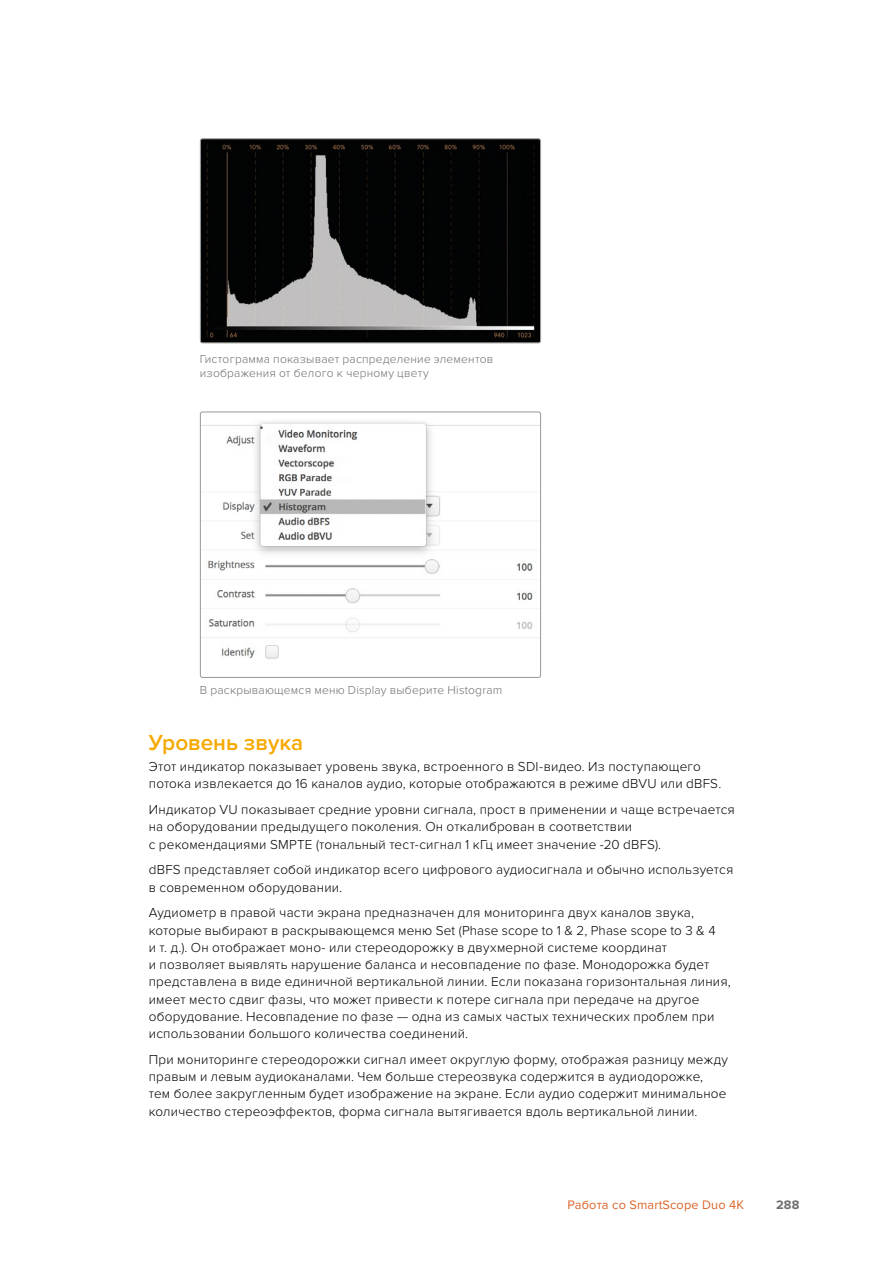
<style>
.page{position:relative;width:893px;height:1263px;background:#fff}
.page>*{position:absolute;margin:0;border:0;box-sizing:border-box;transform-origin:0 0}
.t1{font:600 22.5px "Proxima Nova";color:#f6a900}
.t2{font:300 13.5px/17.2px "Proxima Nova";letter-spacing:.015em;color:#000}
.t3{font:12.75px "Proxima Nova";letter-spacing:.01em;color:#dc6529}
.t4{font:700 12.75px "Proxima Nova";color:#706f6f}
.t5{font:300 12px/14.4px "Proxima Nova";letter-spacing:.02em;color:#706f6f}
</style>
<div class="page">
<img style="left:200px;top:140px;width:341px;height:203px">
<div style="left:200px;top:138px;width:341px;height:205px;border:1px solid #9d9d9c;border-radius:2px"></div>
<img style="left:202px;top:421px;width:337px;height:238px">
<div style="left:200px;top:411px;width:341px;height:267px;border:1px solid #9d9d9c;border-radius:2px"></div>
<p class="t5" style="left:200px;top:352px;width:295px">Гистограмма показывает распределение элементов изображения от белого к черному цвету</p>
<p class="t5" style="left:200px;top:682px;width:304px">В раскрывающемся меню Display выберите Histogram</p>
<h1 class="t1" style="left:149px;top:729px;width:156px">Уровень звука</h1>
<p class="t2" style="left:149px;top:758px;width:574px">Этот индикатор показывает уровень звука, встроенного в SDI-видео. Из поступающего потока извлекается до 16 каналов аудио, которые отображаются в режиме dBVU или dBFS.</p>
<p class="t2" style="left:149px;top:801px;width:587px">Индикатор VU показывает средние уровни сигнала, прост в применении и чаще встречается на оборудовании предыдущего поколения. Он откалиброван в соответствии<br>с рекомендациями SMPTE (тональный тест-сигнал 1 кГц имеет значение -20 dBFS).</p>
<p class="t2" style="left:149px;top:861px;width:586px">dBFS представляет собой индикатор всего цифрового аудиосигнала и обычно используется в современном оборудовании.</p>
<p class="t2" style="left:149px;top:904px;width:583px">Аудиометр в правой части экрана предназначен для мониторинга двух каналов звука, которые выбирают в раскрывающемся меню Set (Phase scope to 1 &amp; 2, Phase scope to 3 &amp; 4<br>и т. д.). Он отображает моно- или стереодорожку в двухмерной системе координат<br>и позволяет выявлять нарушение баланса и несовпадение по фазе. Монодорожка будет представлена в виде единичной вертикальной линии. Если показана горизонтальная линия, имеет место сдвиг фазы, что может привести к потере сигнала при передаче на другое оборудование. Несовпадение по фазе — одна из самых частых технических проблем при использовании большого количества соединений.</p>
<p class="t2" style="left:149px;top:1051px;width:581px">При мониторинге стереодорожки сигнал имеет округлую форму, отображая разницу между правым и левым аудиоканалами. Чем больше стереозвука содержится в аудиодорожке, тем более закругленным будет изображение на экране. Если аудио содержит минимальное количество стереоэффектов, форма сигнала вытягивается вдоль вертикальной линии.</p>
<p class="t3" style="left:568px;top:1198px;width:178px">Работа со SmartScope Duo 4K</p>
<p class="t4" style="left:776px;top:1198px;width:25px">288</p>
</div>
